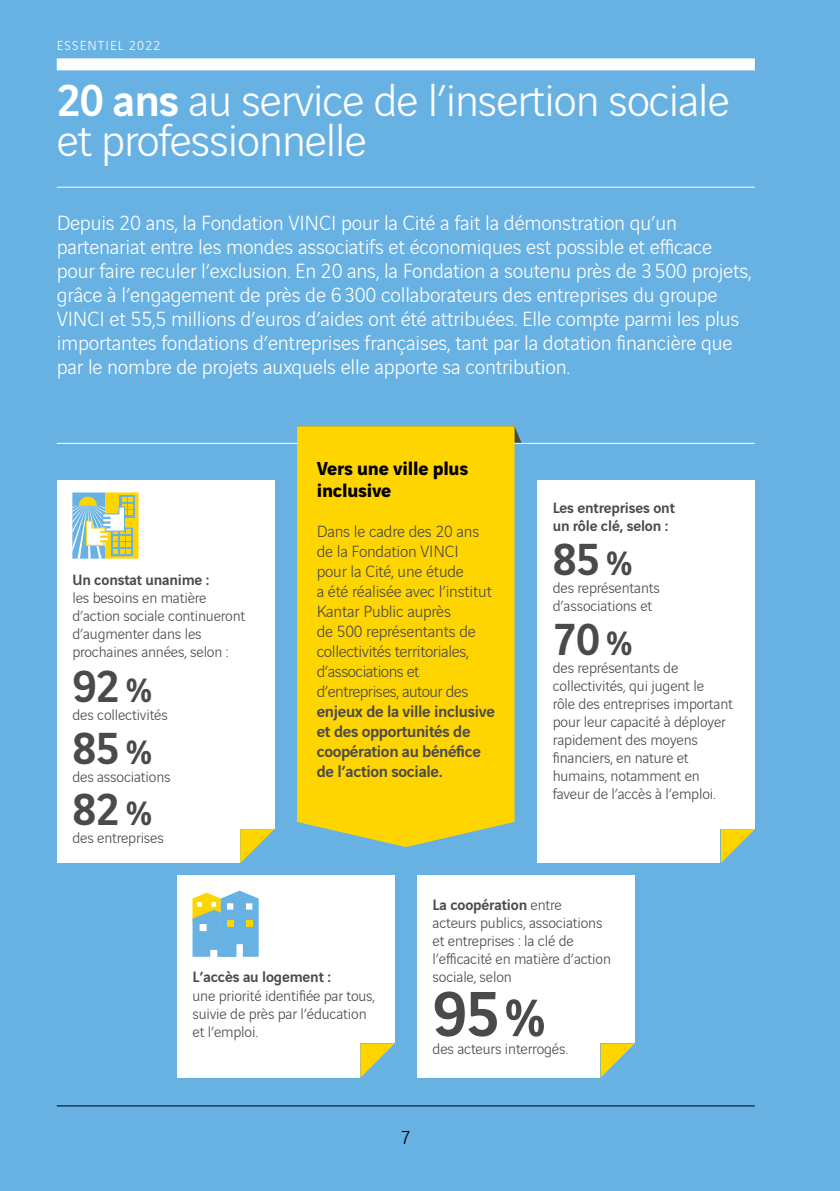
<style>
.page{position:relative;width:840px;height:1191px;background:#fff}
.page>*{position:absolute;margin:0;border:0;box-sizing:border-box;transform-origin:0 0}
.texte_courant{font:500 68px "Vinci Sans";color:#4a4a49}
.texte_courant-2{font:700 56px "Vinci Sans";color:#4a4a49}
.TITRE{font:300 48px/40px "Vinci Sans";letter-spacing:-.02em;color:#fff}
.texte_courant-3{font:500 48px "Vinci Sans";letter-spacing:-.01em;color:#4a4a49}
._02-texte_courant{font:300 22px/24px "Vinci Sans";letter-spacing:-.01em;color:#fff}
.texte_courant-4{font:700 20px/22px "Vinci Sans";letter-spacing:-.01em;color:#000}
.texte_courant-5{font:300 20px "Vinci Sans";color:#000}
.texte_courant-6{font:300 17.4px/20px "Vinci Sans";letter-spacing:-.01em;color:#4a4a49}
.texte_courant-7{font:300 16px/18px "Vinci Sans";letter-spacing:-.01em;color:#4a4a49}
.texte_courant-8{font:500 16px/18px "Vinci Sans";letter-spacing:-.01em;color:#4a4a49}
.texte_courant-9{font:300 14px "Vinci Sans";letter-spacing:.08em;color:#fff}
.s1{font-weight:500}
.s2{font-weight:700;font-size:36px}
</style>
<div class="page">
<div style="left:0;top:0;width:839px;height:1191px;background:#67b1e3"></div>
<div style="left:57px;top:58px;width:697px;height:12px;background:#fff"></div>
<hr style="left:57px;top:187px;width:697px;height:1px;background:#fff">
<div style="left:57px;top:480px;width:217px;height:383px;background:#fff"></div>
<svg style="left:240px;top:829px;width:34px;height:34px"></svg>
<div style="left:537px;top:480px;width:217px;height:383px;background:#fff"></div>
<svg style="left:720px;top:829px;width:34px;height:34px"></svg>
<svg style="left:514px;top:426px;width:7px;height:17px"></svg>
<svg style="left:72px;top:492px;width:66px;height:66px"></svg>
<div style="left:177px;top:875px;width:217px;height:202px;background:#fff"></div>
<svg style="left:360px;top:1043px;width:34px;height:34px"></svg>
<svg style="left:192px;top:890px;width:66px;height:66px"></svg>
<div style="left:227px;top:920px;width:6px;height:7px;background:#ffd500"></div>
<div style="left:246px;top:920px;width:6px;height:7px;background:#ffd500"></div>
<div style="left:417px;top:875px;width:217px;height:202px;background:#fff"></div>
<svg style="left:600px;top:1043px;width:34px;height:34px"></svg>
<hr style="left:57px;top:443px;width:697px;height:1px;background:#fff">
<div style="left:297px;top:426px;width:217px;height:421px;background:#ffd500"></div>
<hr style="left:57px;top:1105px;width:697px;height:1px;background:#000">
<p class="texte_courant-9" style="left:57px;top:36px;width:105px">ESSENTIEL 2022</p>
<p class="TITRE" style="left:57px;top:77px;width:674px"><span class="s1">20 ans</span> au service de l’insertion sociale et professionnelle</p>
<p class="_02-texte_courant" style="left:57px;top:209px;width:696px">Depuis 20 ans, la Fondation VINCI pour la Cité a fait la démonstration qu’un partenariat entre les mondes associatifs et économiques est possible et efficace pour faire reculer l’exclusion. En 20 ans, la Fondation a soutenu près de 3500 projets, grâce à l’engagement de près de 6300 collaborateurs des entreprises du groupe VINCI et 55,5 millions d’euros d’aides ont été attribuées. Elle compte parmi les plus importantes fondations d’entreprises françaises, tant par la dotation financière que par le nombre de projets auxquels elle apporte sa contribution.</p>
<p class="texte_courant-7" style="left:72px;top:569px;width:174px"><span class="s1">Un constat unanime :<br></span>les besoins en matière d’action sociale continueront d’augmenter dans les prochaines années, selon :</p>
<p class="texte_courant-3" style="left:72px;top:649px;width:81px">92<span class="s2">%</span></p>
<p class="texte_courant-7" style="left:72px;top:704px;width:97px">des collectivités</p>
<p class="texte_courant-3" style="left:72px;top:711px;width:81px">85<span class="s2">%</span></p>
<p class="texte_courant-7" style="left:72px;top:766px;width:100px">des associations</p>
<p class="texte_courant-3" style="left:72px;top:772px;width:81px">82<span class="s2">%</span></p>
<p class="texte_courant-7" style="left:72px;top:827px;width:93px">des entreprises</p>
<p class="texte_courant-4" style="left:316px;top:455px;width:153px">Vers une ville plus inclusive</p>
<p class="texte_courant-6" style="left:316px;top:520px;width:179px">Dans le cadre des 20 ans de la Fondation VINCI<br>pour la Cité, une étude<br>a été réalisée avec l’institut<br>Kantar Public auprès<br>de 500 représentants de collectivités territoriales, d’associations et d’entreprises, autour des <span class="s1">enjeux de la ville inclusive et des opportunités de coopération au bénéfice de l’action sociale.</span></p>
<p class="texte_courant-8" style="left:552px;top:497px;width:124px">Les entreprises ont un rôle clé, selon :</p>
<p class="texte_courant-3" style="left:552px;top:522px;width:81px">85<span class="s2">%</span></p>
<p class="texte_courant-7" style="left:552px;top:577px;width:109px">des représentants d’associations et</p>
<p class="texte_courant-3" style="left:552px;top:602px;width:81px">70<span class="s2">%</span></p>
<p class="texte_courant-7" style="left:552px;top:657px;width:181px">des représentants de collectivités, qui jugent le<br>rôle des entreprises important pour leur capacité à déployer rapidement des moyens financiers, en nature et humains, notamment en faveur de l’accès à l’emploi.</p>
<p class="texte_courant-8" style="left:192px;top:966px;width:140px">L’accès au logement :</p>
<p class="texte_courant-7" style="left:192px;top:985px;width:184px">une priorité identifiée par tous, suivie de près par l’éducation et l’emploi.</p>
<p class="texte_courant-7" style="left:432px;top:894px;width:180px"><span class="s1">La coopération</span> entre<br>acteurs publics, associations et entreprises : la clé de l’efficacité en matière d’action sociale, selon</p>
<p class="texte_courant" style="left:432px;top:961px;width:69px">95</p>
<p class="texte_courant-7" style="left:432px;top:1038px;width:137px">des acteurs interrogés.</p>
<p class="texte_courant-2" style="left:503px;top:973px;width:44px">%</p>
<p class="texte_courant-5" style="left:400px;top:1123px;width:11px">7</p>
</div>
